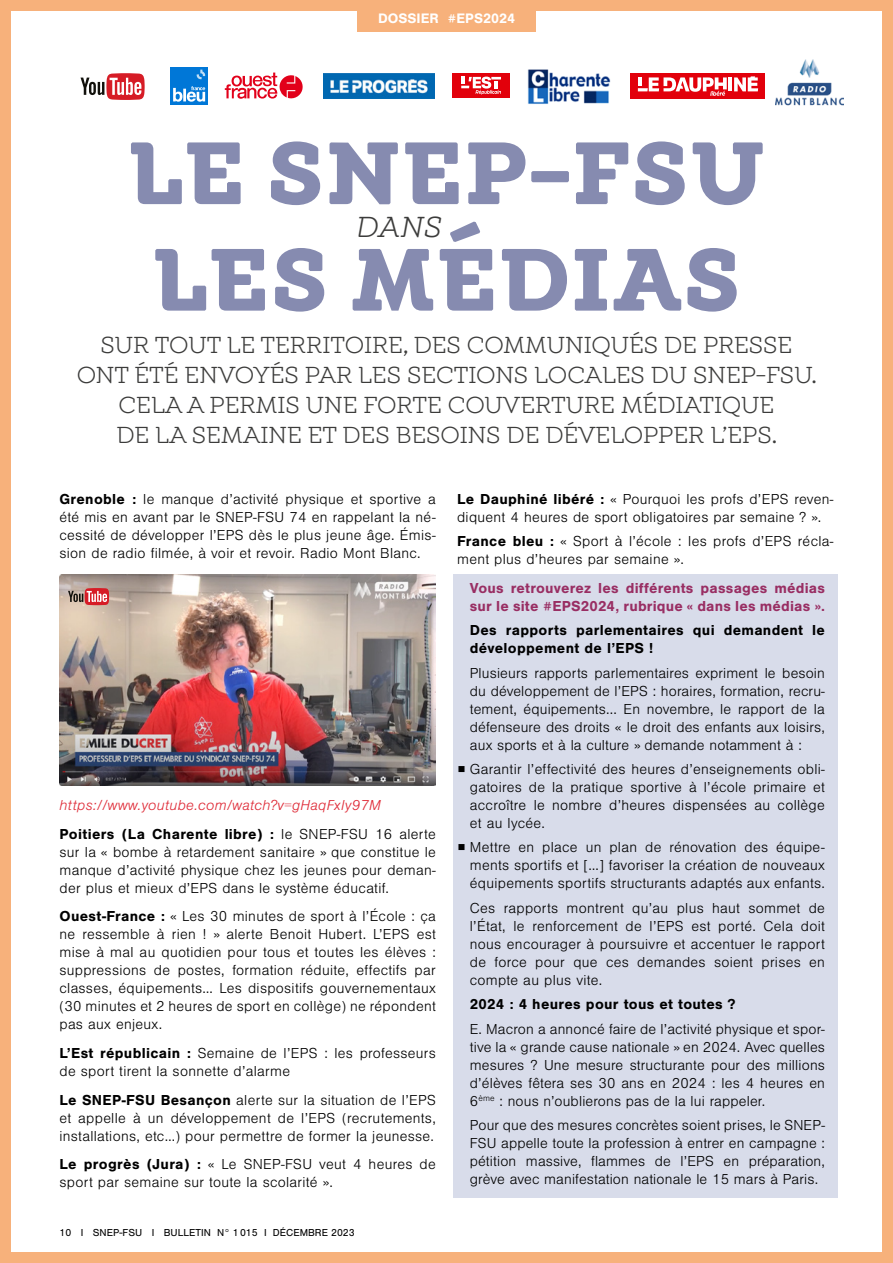
<style>
.page{position:relative;width:893px;height:1263px;background:#fff}
.page>*{position:absolute;margin:0;border:0;box-sizing:border-box;transform-origin:0 0}
.t1{font:700 90px "Winden Alt";letter-spacing:.02em;color:#868bb0}
.t2{font:italic 30px "Winden Alt";color:#3c3c3b}
.t3{font:24px/30px "Winden Alt";color:#3c3c3b;text-align:center}
.t4{font:300 15px/18px "Nimbus San";letter-spacing:.02em;color:#000;text-align:justify}
.t5{font:700 15px/18px "Nimbus San";letter-spacing:.02em;color:#000}
.t6{font:italic 300 15px/28.7px "Nimbus San";letter-spacing:.02em;color:#df2c38}
.t7{font:700 15px/18px "Nimbus San";letter-spacing:.01em;color:#992e63}
.t8{font:700 14.25px "Nimbus San";color:#fff}
.t9{font:10.5px "Nimbus San";color:#000}
.s1{font-weight:700}
.s2{font-weight:700;font-style:normal;color:#000}
.s3{font-style:normal;color:#000}
.s4{font-family:"Source Sans Pro";font-weight:200}
</style>
<div class="page">
<div style="left:453px;top:574px;width:385px;height:50px;background:#d8dcea"></div>
<div style="left:453px;top:617px;width:385px;height:50px;background:#d8dcea"></div>
<div style="left:453px;top:659px;width:385px;height:104px;background:#d8dcea"></div>
<div style="left:453px;top:756px;width:385px;height:86px;background:#d8dcea"></div>
<div style="left:453px;top:834px;width:385px;height:68px;background:#d8dcea"></div>
<div style="left:453px;top:894px;width:385px;height:104px;background:#d8dcea"></div>
<div style="left:453px;top:991px;width:385px;height:32px;background:#d8dcea"></div>
<div style="left:453px;top:1015px;width:385px;height:104px;background:#d8dcea"></div>
<div style="left:453px;top:1111px;width:385px;height:86px;background:#d8dcea"></div>
<div style="left:0;top:0;width:893px;height:11px;background:#f7b17b"></div>
<div style="left:0;top:1252px;width:893px;height:11px;background:#f7b17b"></div>
<div style="left:0;top:0;width:11px;height:1263px;background:#f7b17b"></div>
<div style="left:882px;top:0;width:11px;height:1263px;background:#f7b17b"></div>
<div style="left:357px;top:0;width:179px;height:32px;background:#f7b17b"></div>
<img style="left:60px;top:574px;width:376px;height:211px">
<svg style="left:81px;top:73px;width:64px;height:27px"></svg>
<svg style="left:68px;top:588px;width:41px;height:17px"></svg>
<div style="left:452px;top:73px;width:58px;height:25px;background:#e2000b"></div>
<svg style="left:461px;top:76px;width:40px;height:19px"></svg>
<svg style="left:461px;top:77px;width:40px;height:17px"></svg>
<div style="left:630px;top:73px;width:135px;height:26px;background:#e2000b"></div>
<hr style="left:729px;top:77px;width:3px;height:14px;background:#fff">
<svg style="left:734px;top:76px;width:24px;height:15px"></svg>
<svg style="left:638px;top:77px;width:89px;height:19px"></svg>
<svg style="left:225px;top:73px;width:78px;height:26px"></svg>
<div style="left:170px;top:67px;width:38px;height:37px;background:#0077d7"></div>
<svg style="left:197px;top:70px;width:8px;height:9px"></svg>
<svg style="left:173px;top:86px;width:32px;height:16px"></svg>
<img style="left:776px;top:60px;width:68px;height:46px">
<img style="left:323px;top:74px;width:111px;height:24px">
<img style="left:527px;top:69px;width:84px;height:35px">
<p class="t8" style="left:378px;top:11px;width:138px">DOSSIER #EPS2024</p>
<h1 class="t1" style="left:128px;top:114px;width:638px">LE SNEP-FSU</h1>
<h2 class="t2" style="left:355px;top:210px;width:87px">DANS</h2>
<h1 class="t1" style="left:152px;top:220px;width:590px">LES MÉDIAS</h1>
<h3 class="t3" style="left:77px;top:331px;width:742px">SUR TOUT LE TERRITOIRE, DES COMMUNIQUÉS DE PRESSE ONT ÉTÉ ENVOYÉS PAR LES SECTIONS LOCALES DU SNEP-FSU.<br>CELA A PERMIS UNE FORTE COUVERTURE MÉDIATIQUE<br>DE LA SEMAINE ET DES BESOINS DE DÉVELOPPER L’EPS.</h3>
<p class="t4" style="left:60px;top:490px;width:378px"><span class="s1">Grenoble :</span> le manque d’activité physique et sportive a été mis en avant par le SNEP-FSU 74 en rappelant la né&shy;cessité de développer l’EPS dès le plus jeune âge. Émis&shy;sion de radio filmée, à voir et revoir. Radio Mont Blanc.</p>
<p class="t6" style="left:60px;top:791px;width:378px">https://www.youtube.com/watch?v=gHaqFxIy97M<br><span class="s2">Poitiers (La Charente libre) :</span> <span class="s3">le SNEP-FSU 16 alerte</span></p>
<p class="t4" style="left:60px;top:843px;width:378px">sur la « bombe à retardement sanitaire » que constitue le manque d’activité physique chez les jeunes pour deman&shy;der plus et mieux d’EPS dans le système éducatif.</p>
<p class="t4" style="left:60px;top:908px;width:378px"><span class="s1">Ouest-France :</span> « Les 30 minutes de sport à l’École : ça ne ressemble à rien ! » alerte Benoit Hubert. L’EPS est mise à mal au quotidien pour tous et toutes les élèves : suppressions de postes, formation réduite, effectifs par classes, équipements… Les dispositifs gouvernementaux (30 minutes et 2 heures de sport en collège) ne répondent pas aux enjeux.</p>
<p class="t4" style="left:60px;top:1044px;width:378px"><span class="s1">L’Est républicain :</span> Semaine de l’EPS : les professeurs de sport tirent la sonnette d’alarme</p>
<p class="t4" style="left:60px;top:1091px;width:378px"><span class="s1">Le SNEP-FSU Besançon</span> alerte sur la situation de l’EPS et appelle à un développement de l’EPS (recrutements, installations, etc…) pour permettre de former la jeunesse.</p>
<p class="t4" style="left:60px;top:1156px;width:378px"><span class="s1">Le progrès (Jura) :</span> « Le SNEP-FSU veut 4 heures de sport par semaine sur toute la scolarité ».</p>
<p class="t9" style="left:60px;top:1227px;width:297px">10 I SNEP-FSU I BULLETIN N° 1015 I DÉCEMBRE 2023</p>
<p class="t4" style="left:457px;top:490px;width:378px"><span class="s1">Le Dauphiné libéré :</span> « Pourquoi les profs d’EPS reven&shy;diquent 4 heures de sport obligatoires par semaine ? ».</p>
<p class="t4" style="left:457px;top:533px;width:378px"><span class="s1">France bleu :</span> « Sport à l’école : les profs d’EPS récla&shy;ment plus d’heures par semaine ».</p>
<p class="t7" style="left:470px;top:579px;width:357px">Vous retrouverez les différents passages médias sur le site #EPS2024, rubrique « dans les médias ».</p>
<p class="t5" style="left:470px;top:621px;width:357px">Des rapports parlementaires qui demandent le développement de l’EPS !</p>
<p class="t4" style="left:470px;top:664px;width:357px">Plusieurs rapports parlementaires expriment le besoin du développement de l’EPS : horaires, formation, recru&shy;tement, équipements... En novembre, le rapport de la défenseure des droits « le droit des enfants aux loisirs, aux sports et à la culture » demande notamment à :</p>
<p class="t4" style="left:470px;top:760px;width:357px;text-indent:-13px"><span class="s4">■</span> Garantir l’effectivité des heures d’enseignements obli&shy;gatoires de la pratique sportive à l’école primaire et accroître le nombre d’heures dispensées au collège et au lycée.</p>
<p class="t4" style="left:470px;top:839px;width:357px;text-indent:-13px"><span class="s4">■</span> Mettre en place un plan de rénovation des équipe&shy;ments sportifs et […] favoriser la création de nouveaux équipements sportifs structurants adaptés aux enfants.</p>
<p class="t4" style="left:470px;top:899px;width:357px">Ces rapports montrent qu’au plus haut sommet de l’État, le renforcement de l’EPS est porté. Cela doit nous encourager à poursuivre et accentuer le rapport de force pour que ces demandes soient prises en compte au plus vite.</p>
<p class="t5" style="left:470px;top:995px;width:267px">2024 : 4 heures pour tous et toutes ?</p>
<p class="t4" style="left:470px;top:1020px;width:357px">E. Macron a annoncé faire de l’activité physique et spor&shy;tive la « grande cause nationale » en 2024. Avec quelles mesures ? Une mesure structurante pour des millions d’élèves fêtera ses 30 ans en 2024 : les 4 heures en 6<sup>ème</sup> : nous n’oublierons pas de la lui rappeler.</p>
<p class="t4" style="left:470px;top:1116px;width:357px">Pour que des mesures concrètes soient prises, le SNEP-FSU appelle toute la profession à entrer en campagne : pétition massive, flammes de l’EPS en préparation, grève avec manifestation nationale le 15 mars à Paris.</p>
</div>
